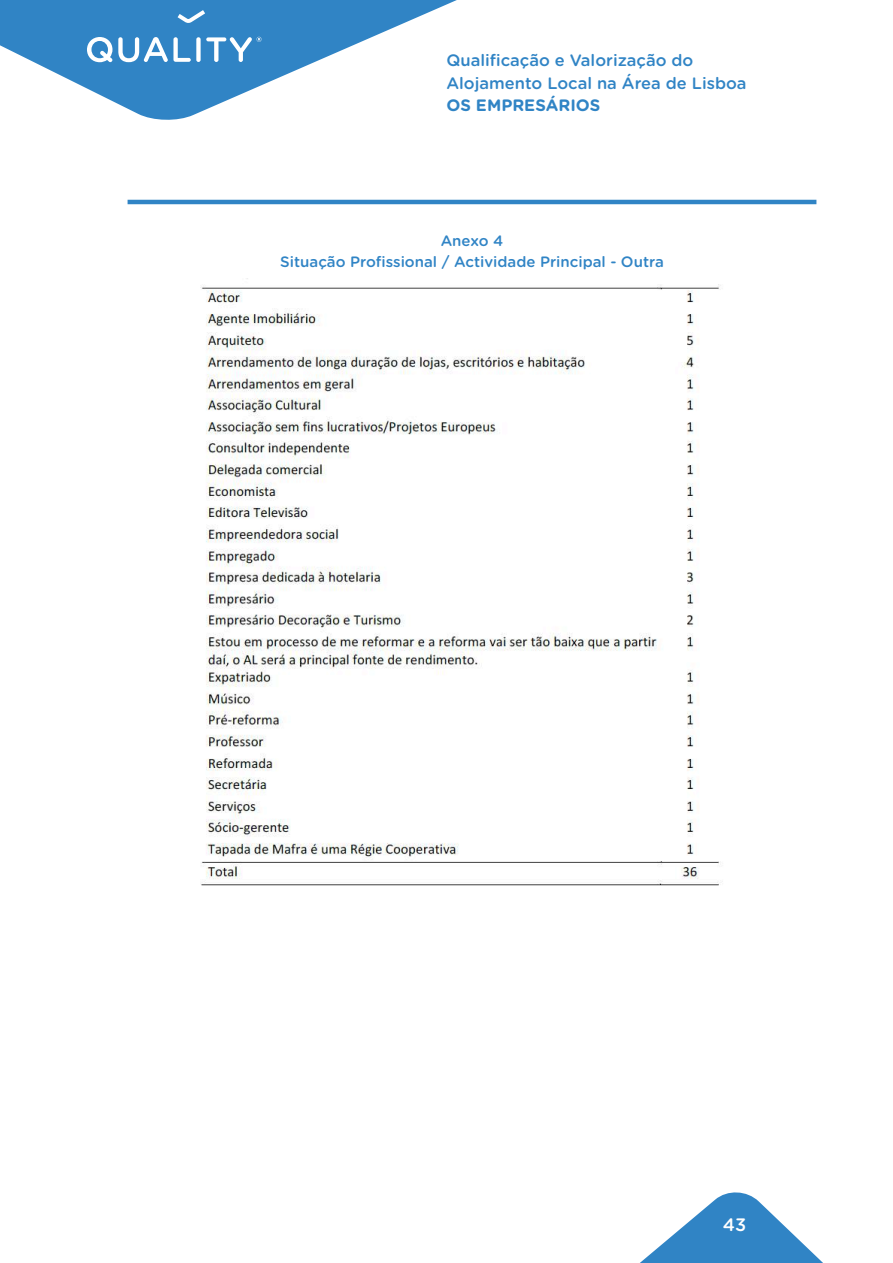
<style>
.page{position:relative;width:893px;height:1263px;background:#fff}
.page>*{position:absolute;margin:0;border:0;box-sizing:border-box;transform-origin:0 0}
.t1{font:500 18px "Gotham Rounded";color:#fff}
.t2{font:500 16.5px/22.5px "Gotham Rounded";color:#3084c5}
.t3{font:700 16.5px "Gotham Rounded";color:#3084c5}
.t4{font:500 15px/21px "Gotham Rounded";color:#3084c5;text-align:center}
</style>
<div class="page">
<svg style="left:640px;top:1192px;width:183px;height:71px"></svg>
<svg style="left:0;top:0;width:457px;height:120px;fill:#3084c5"></svg>
<svg style="left:178px;top:10px;width:27px;height:13px"></svg>
<svg style="left:87px;top:37px;width:25px;height:25px"></svg>
<svg style="left:118px;top:37px;width:73px;height:25px"></svg>
<div style="left:196px;top:37px;width:5px;height:25px;background:#fff;border-radius:2px"></div>
<svg style="left:206px;top:37px;width:56px;height:25px"></svg>
<hr style="left:128px;top:200px;width:688px;height:4px;background:#3084c5">
<img style="left:200px;top:284px;width:523px;height:602px">
<p class="t2" style="left:446px;top:48px;width:302px">Qualificação e Valorização do<br>Alojamento Local na Área de Lisboa</p>
<p class="t3" style="left:446px;top:93px;width:155px">OS EMPRESÁRIOS</p>
<p class="t4" style="left:280px;top:229px;width:385px">Anexo 4<br>Situação Profissional / Actividade Principal - Outra</p>
<p class="t1" style="left:723px;top:1211px;width:25px">43</p>
</div>
